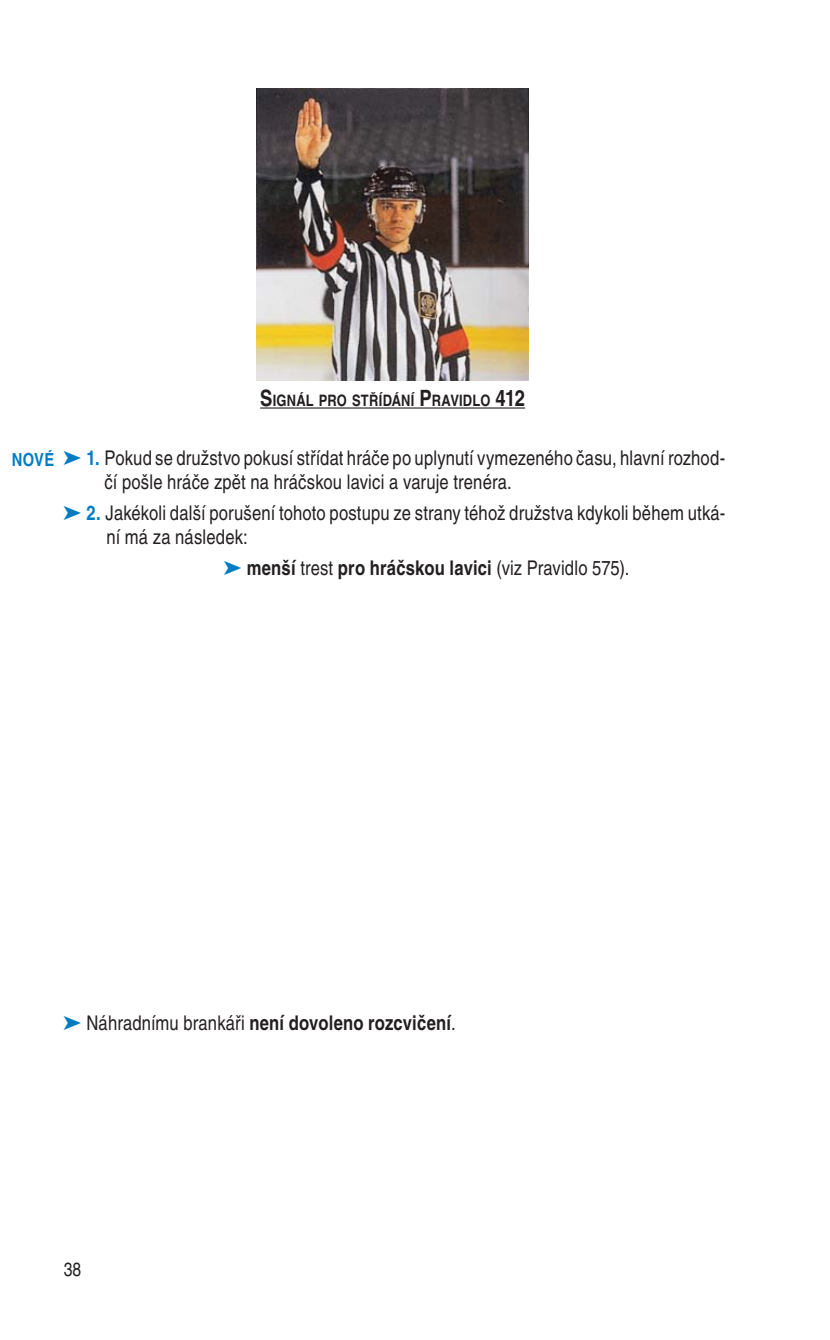
<style>
.page{position:relative;width:830px;height:1340px;background:#fff}
.page>*{position:absolute;margin:0;border:0;box-sizing:border-box;transform-origin:0 0}
.t1{font:condensed 20.25px/24.3px "Helvetica CE";letter-spacing:.01em;color:#231f20}
.t2{font:700 condensed 20.25px "Helvetica CE";letter-spacing:.01em;color:#231f20}
.t3{font:condensed 19.12px "Helvetica CE";color:#231f20}
.t4{font:700 condensed 18px "Helvetica CE";color:#007cc2}
.t5{font:700 condensed 15.75px "Helvetica CE";letter-spacing:.01em;color:#231f20}
.s1{font-size:22.5px}
.s2{color:#007cc2}
.s3{font-weight:700;color:#007cc2}
.s4{font-weight:400}
</style>
<div class="page">
<img style="left:256px;top:89px;width:272px;height:291px">
<hr style="left:260px;top:407px;width:265px;height:1px;background:#231f20">
<p class="t5" style="left:260px;top:394px;width:266px"><span class="s1">S</span>IGNÁL PRO STŘÍDÁNÍ <span class="s1">P</span>RAVIDLO <span class="s1">412</span></p>
<p class="t4" style="left:12px;top:453px;width:44px">NOVÉ</p>
<p class="t1" style="left:104px;top:448px;width:622px;text-indent:-41px"><span class="s2">➤</span> <span class="s3">1.</span> Pokud se družstvo pokusí střídat hráče po uplynutí vymezeného času, hlavní rozhod&shy;čí pošle hráče zpět na hráčskou lavici a varuje trenéra.</p>
<p class="t1" style="left:106px;top:503px;width:620px;text-indent:-43px"><span class="s2">➤</span> <span class="s3">2.</span> Jakékoli další porušení tohoto postupu ze strany téhož družstva kdykoli během utká&shy;ní má za následek:</p>
<p class="t2" style="left:223px;top:560px;width:407px"><span class="s2">➤</span> menší <span class="s4">trest</span> pro hráčskou lavici <span class="s4">(viz Pravidlo 575).</span></p>
<p class="t2" style="left:63px;top:1015px;width:393px"><span class="s2">➤</span> <span class="s4">Náhradnímu brankáři</span> není dovoleno rozcvičení<span class="s4">.</span></p>
<p class="t3" style="left:64px;top:1262px;width:19px">38</p>
</div>
